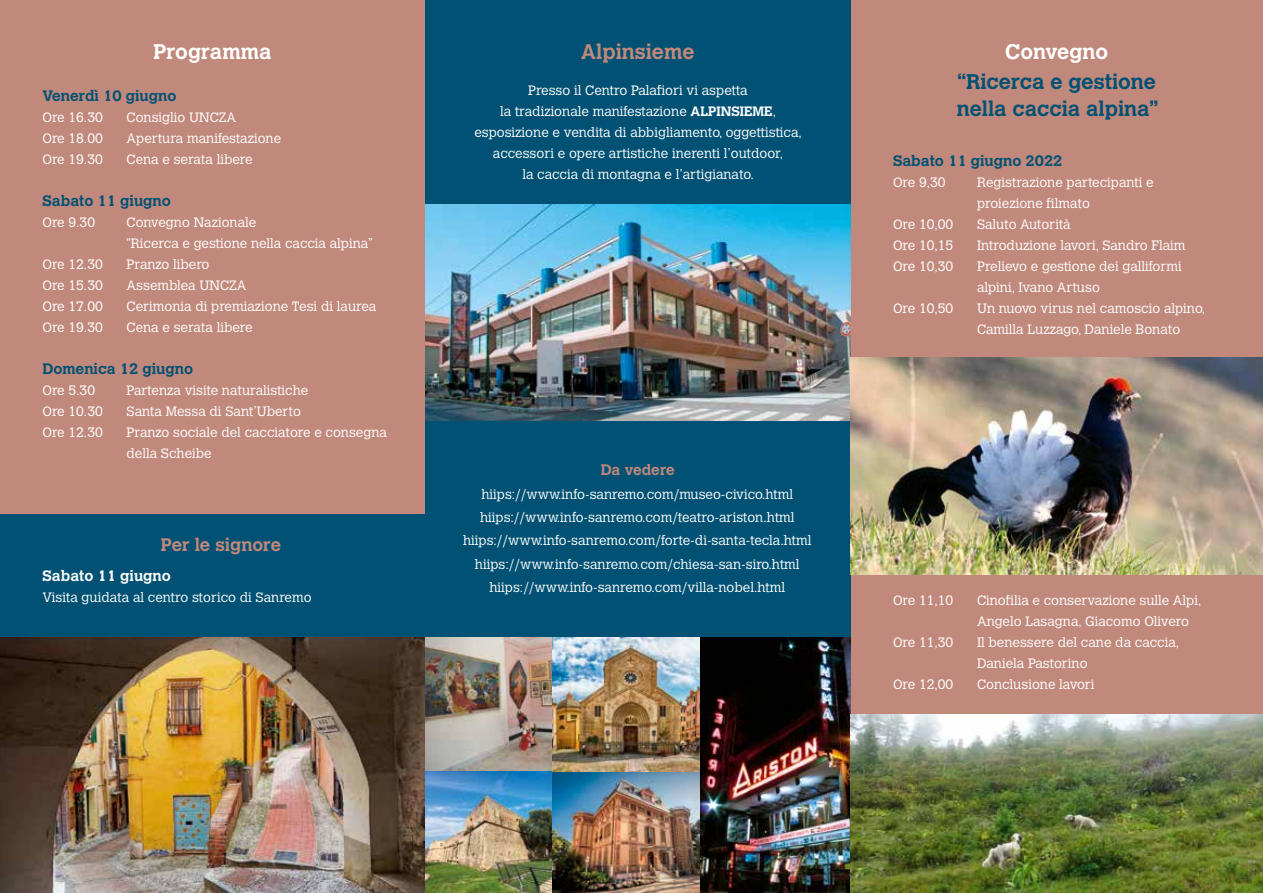
<style>
.page{position:relative;width:1263px;height:893px;background:#c1897c}
.page>*{position:absolute;margin:0;border:0;box-sizing:border-box;transform-origin:0 0}
.t1{font:700 21px/27px "Calvert";color:#005173}
.t2{font:700 21px "Calvert";color:#fff}
.t3{font:700 21px "Calvert";color:#c1897c}
.t4{font:700 18px "Calvert";color:#c1897c}
.t5{font:700 15px "Calvert";color:#005173}
.t6{font:700 15px "Calvert";color:#fff}
.t7{font:700 15px "Calvert";color:#c1897c}
.t8{font:300 13.5px/21px "Calvert";color:#fff}
.s1{font-weight:700}
</style>
<div class="page">
<div style="left:0;top:514px;width:425px;height:379px;background:#005173"></div>
<div style="left:425px;top:0;width:425px;height:893px;background:#005173"></div>
<img style="left:425px;top:205px;width:425px;height:216px">
<img style="left:850px;top:357px;width:413px;height:217px">
<img style="left:0;top:638px;width:553px;height:255px">
<img style="left:553px;top:638px;width:148px;height:134px">
<img style="left:553px;top:772px;width:148px;height:121px">
<img style="left:701px;top:638px;width:149px;height:255px">
<img style="left:850px;top:714px;width:413px;height:179px">
<h1 class="t3" style="left:581px;top:39px;width:115px">Alpinsieme</h1>
<p class="t8" style="left:474px;top:80px;width:329px;text-align:center">Presso il Centro Palafiori vi aspetta<br>la tradizionale manifestazione <span class="s1">ALPINSIEME</span>, esposizione e vendita di abbigliamento, oggettistica, accessori e opere artistiche inerenti l’outdoor,<br>la caccia di montagna e l’artigianato.</p>
<h1 class="t2" style="left:154px;top:39px;width:119px">Programma</h1>
<h1 class="t2" style="left:1005px;top:39px;width:104px">Convegno</h1>
<h1 class="t1" style="left:957px;top:68px;width:203px">“Ricerca e gestione nella caccia alpina”</h1>
<p class="t5" style="left:43px;top:86px;width:135px">Venerdì 10 giugno</p>
<p class="t8" style="left:43px;top:107px;width:62px">Ore 16.30</p>
<p class="t8" style="left:127px;top:107px;width:111px">Consiglio UNCZA</p>
<p class="t8" style="left:43px;top:128px;width:62px">Ore 18.00</p>
<p class="t8" style="left:127px;top:128px;width:156px">Apertura manifestazione</p>
<p class="t8" style="left:43px;top:149px;width:62px">Ore 19.30</p>
<p class="t8" style="left:127px;top:149px;width:128px">Cena e serata libere</p>
<p class="t5" style="left:43px;top:191px;width:130px">Sabato 11 giugno</p>
<p class="t8" style="left:43px;top:212px;width:54px">Ore 9.30</p>
<p class="t8" style="left:127px;top:212px;width:248px">Convegno Nazionale<br>“Ricerca e gestione nella caccia alpina”</p>
<p class="t8" style="left:43px;top:254px;width:62px">Ore 12.30</p>
<p class="t8" style="left:127px;top:254px;width:84px">Pranzo libero</p>
<p class="t8" style="left:43px;top:275px;width:62px">Ore 15.30</p>
<p class="t8" style="left:127px;top:275px;width:121px">Assemblea UNCZA</p>
<p class="t8" style="left:43px;top:296px;width:62px">Ore 17.00</p>
<p class="t8" style="left:127px;top:296px;width:251px">Cerimonia di premiazione Tesi di laurea</p>
<p class="t8" style="left:43px;top:317px;width:62px">Ore 19.30</p>
<p class="t8" style="left:127px;top:317px;width:128px">Cena e serata libere</p>
<p class="t5" style="left:43px;top:359px;width:152px">Domenica 12 giugno</p>
<p class="t8" style="left:43px;top:380px;width:54px">Ore 5.30</p>
<p class="t8" style="left:127px;top:380px;width:183px">Partenza visite naturalistiche</p>
<p class="t8" style="left:43px;top:401px;width:62px">Ore 10.30</p>
<p class="t8" style="left:127px;top:401px;width:176px">Santa Messa di Sant’Uberto</p>
<p class="t8" style="left:43px;top:422px;width:62px">Ore 12.30</p>
<p class="t8" style="left:127px;top:422px;width:262px">Pranzo sociale del cacciatore e consegna della Scheibe</p>
<p class="t5" style="left:893px;top:151px;width:171px">Sabato 11 giugno 2022</p>
<p class="t8" style="left:893px;top:172px;width:54px">Ore 9,30</p>
<p class="t8" style="left:977px;top:172px;width:178px">Registrazione partecipanti e proiezione filmato</p>
<p class="t8" style="left:893px;top:214px;width:62px">Ore 10,00</p>
<p class="t8" style="left:977px;top:214px;width:95px">Saluto Autorità</p>
<p class="t8" style="left:893px;top:235px;width:62px">Ore 10,15</p>
<p class="t8" style="left:977px;top:235px;width:210px">Introduzione lavori, Sandro Flaim</p>
<p class="t8" style="left:893px;top:256px;width:62px">Ore 10,30</p>
<p class="t8" style="left:977px;top:256px;width:206px">Prelievo e gestione dei galliformi alpini, Ivano Artuso</p>
<p class="t8" style="left:893px;top:298px;width:62px">Ore 10,50</p>
<p class="t8" style="left:977px;top:298px;width:230px">Un nuovo virus nel camoscio alpino,<br>Camilla Luzzago, Daniele Bonato</p>
<h2 class="t4" style="left:161px;top:534px;width:122px">Per le signore</h2>
<p class="t6" style="left:43px;top:566px;width:130px">Sabato 11 giugno</p>
<p class="t8" style="left:43px;top:587px;width:271px">Visita guidata al centro storico di Sanremo</p>
<p class="t7" style="left:601px;top:461px;width:76px">Da vedere</p>
<p class="t8" style="left:463px;top:483px;width:350px;line-height:23.4px;text-align:center">hiips://www.info-sanremo.com/museo-civico.html hiips://www.info-sanremo.com/teatro-ariston.html hiips://www.info-sanremo.com/forte-di-santa-tecla.html hiips://www.info-sanremo.com/chiesa-san-siro.html hiips://www.info-sanremo.com/villa-nobel.html</p>
<p class="t8" style="left:893px;top:590px;width:62px">Ore 11,10</p>
<p class="t8" style="left:977px;top:590px;width:226px">Cinofilia e conservazione sulle Alpi,<br>Angelo Lasagna, Giacomo Olivero</p>
<p class="t8" style="left:893px;top:632px;width:62px">Ore 11,30</p>
<p class="t8" style="left:977px;top:632px;width:204px">Il benessere del cane da caccia,<br>Daniela Pastorino</p>
<p class="t8" style="left:893px;top:674px;width:62px">Ore 12,00</p>
<p class="t8" style="left:977px;top:674px;width:119px">Conclusione lavori</p>
</div>
